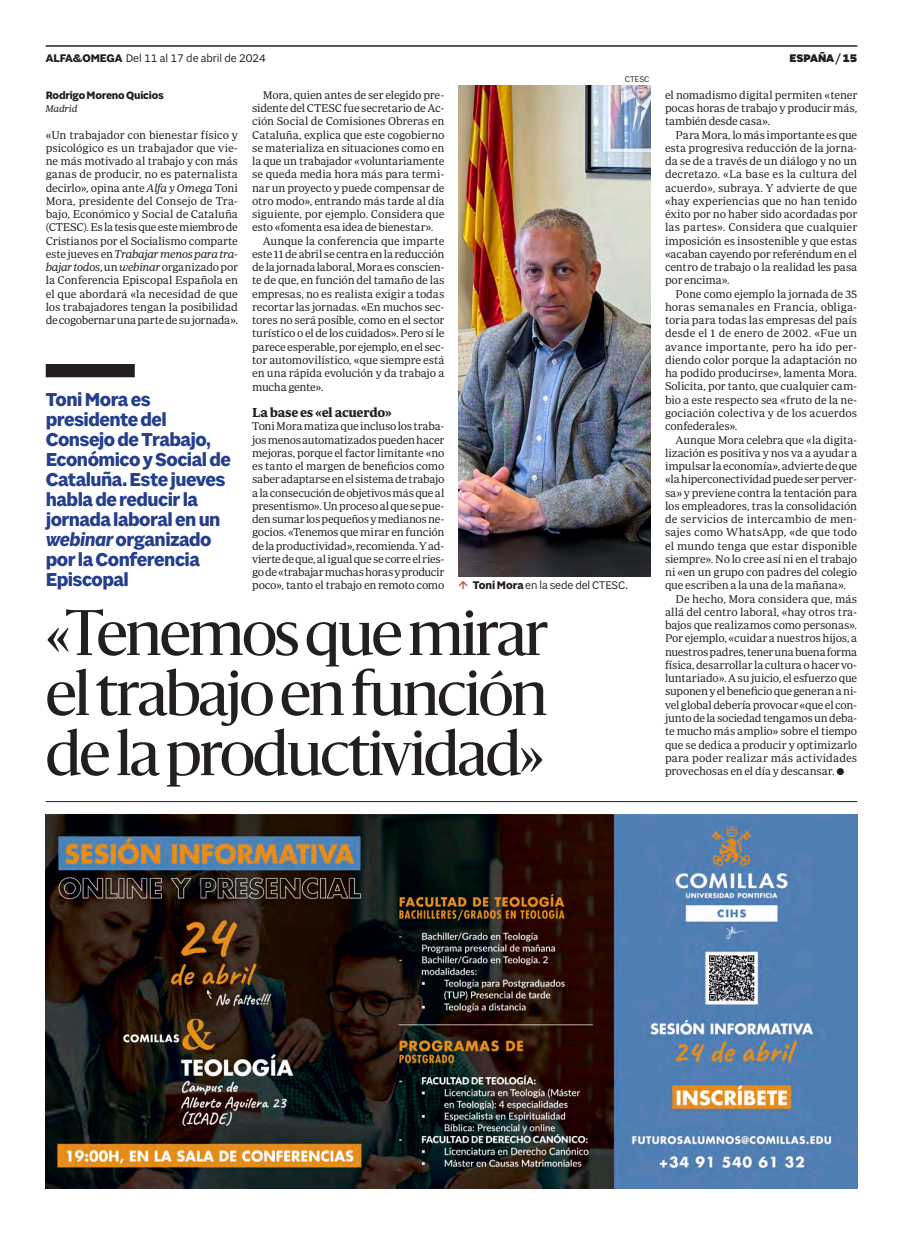
<style>
.page{position:relative;width:903px;height:1234px;background:#fff}
.page>*{position:absolute;margin:0;border:0;box-sizing:border-box;transform-origin:0 0}
.Titulo_C48{font:60px "Sanomat";letter-spacing:-.03em;color:#231f20}
.Entradilla_C16_azul{font:700 20px/20px "Sole Sans";letter-spacing:-.025em;color:#253f8e}
.LADILLO_texto_gral{font:700 13.25px "Periodico Text";letter-spacing:-.025em;color:#231f20}
.Foliacion{font:11.88px "Sole Sans";letter-spacing:-.005em;color:#231f20}
.Pie_de_foto{font:11.88px "Sole Sans";letter-spacing:-.01em;color:#231f20}
.Foliacion-2{font:900 11.88px "Sole Sans";letter-spacing:-.005em;color:#231f20}
.Texto_GENERAL_2_parrafo{font:11.5px/13.2px "Periodico Text Lg";letter-spacing:-.01em;color:#231f20;text-align:justify}
.Texto_GENERAL_1_parrafo{font:11.5px/13.2px "Periodico Text Lg";letter-spacing:-.02em;color:#231f20;text-align:justify}
.Firma_propia_nombre{font:700 11.5px "Sole Sans";letter-spacing:-.015em;color:#231f20}
.Texto_GENERAL_1_parrafo-2{font:italic 300 10px "Periodico Text";letter-spacing:-.01em;color:#231f20}
.Firma_foto{font:8.75px "Sole Sans";color:#231f20}
.s1{font-weight:700}
.s2{font-family:"Periodico Text";font-weight:300;font-style:italic}
.s3{font-style:italic}
</style>
<div class="page">
<hr style="left:46px;top:46px;width:811px;height:1px;background:#231f20">
<img style="left:46px;top:814px;width:811px;height:373px">
<hr style="left:46px;top:801px;width:811px;height:1px;background:#231f20">
<div style="left:46px;top:364px;width:89px;height:13px;background:#231f20"></div>
<img style="left:459px;top:86px;width:192px;height:490px">
<p class="Foliacion" style="left:46px;top:51px;width:222px"><span class="s1">ALFA&amp;OMEGA</span> Del 11 al 17 de abril de 2024</p>
<p class="Foliacion-2" style="left:789px;top:51px;width:69px">ESPAÑA / 15</p>
<p class="Firma_propia_nombre" style="left:46px;top:88px;width:120px">Rodrigo Moreno Quicios</p>
<p class="Texto_GENERAL_1_parrafo-2" style="left:46px;top:103px;width:33px">Madrid</p>
<p class="Texto_GENERAL_1_parrafo" style="left:46px;top:128px;width:194px">«Un trabajador con bienestar físico y psicológico es un trabajador que vie&shy;ne más motivado al trabajo y con más ganas de producir, no es paternalista decirlo», opina ante <span class="s2">Alfa y Omega</span> Toni Mora, presidente del Consejo de Tra&shy;bajo, Económico y Social de Cataluña (CTESC). Es la tesis que este miembro de Cristianos por el Socialismo comparte este jueves en <span class="s2">Trabajar menos para tra&shy;bajar todos</span>, un <span class="s2">webinar</span> organizado por la Conferencia Episcopal Española en el que abordará «la necesidad de que los trabajadores tengan la posibilidad de cogobernar una parte de su jornada».</p>
<p class="Firma_foto" style="left:625px;top:74px;width:26px">CTESC</p>
<p class="Texto_GENERAL_1_parrafo" style="left:665px;top:88px;width:194px">el nomadismo digital permiten «tener pocas horas de trabajo y producir más, también desde casa».</p>
<p class="Texto_GENERAL_2_parrafo" style="left:665px;top:128px;width:194px;text-indent:11px">Para Mora, lo más importante es que esta progresiva reducción de la jorna&shy;da se de a través de un diálogo y no un decretazo. «La base es la cultura del acuerdo», subraya. Y advierte de que «hay experiencias que no han tenido éxito por no haber sido acordadas por las partes». Considera que cualquier imposición es insostenible y que estas «acaban cayendo por referéndum en el centro de trabajo o la realidad les pasa por encima».</p>
<p class="Texto_GENERAL_2_parrafo" style="left:665px;top:287px;width:194px;text-indent:11px">Pone como ejemplo la jornada de 35 horas semanales en Francia, obliga&shy;toria para todas las empresas del país desde el 1 de enero de 2002. «Fue un avance importante, pero ha ido per&shy;diendo color porque la adaptación no ha podido producirse», lamenta Mora.<br>Solicita, por tanto, que cualquier cam&shy;bio a este respecto sea «fruto de la ne&shy;gociación colectiva y de los acuerdos confederales».</p>
<p class="Texto_GENERAL_2_parrafo" style="left:665px;top:432px;width:194px;text-indent:11px">Aunque Mora celebra que «la digita&shy;lización es positiva y nos va a ayudar a impulsar la economía», advierte de que «la hiperconectividad puede ser perver&shy;sa» y previene contra la tentación para los empleadores, tras la consolidación de servicios de intercambio de men&shy;sajes como WhatsApp, «de que todo el mundo tenga que estar disponible siempre». No lo cree así ni en el trabajo ni «en un grupo con padres del colegio que escriben a la una de la mañana».</p>
<p class="Texto_GENERAL_2_parrafo" style="left:665px;top:591px;width:194px;text-indent:11px">De hecho, Mora considera que, más allá del centro laboral, «hay otros tra&shy;bajos que realizamos como personas».<br>Por ejemplo, «cuidar a nuestros hijos, a nuestros padres, tener una buena forma física, desarrollar la cultura o hacer vo&shy;luntariado». A su juicio, el esfuerzo que suponen y el beneficio que generan a ni&shy;vel global debería provocar «que el con&shy;junto de la sociedad tengamos un deba&shy;te mucho más amplio» sobre el tiempo que se dedica a producir y optimizarlo para poder realizar más actividades provechosas en el día y descansar.</p>
<p class="Texto_GENERAL_2_parrafo" style="left:252px;top:88px;width:194px;text-indent:11px">Mora, quien antes de ser elegido pre&shy;sidente del CTESC fue secretario de Ac&shy;ción Social de Comisiones Obreras en Cataluña, explica que este cogobierno se materializa en situaciones como en la que un trabajador «voluntariamente se queda media hora más para termi&shy;nar un proyecto y puede compensar de otro modo», entrando más tarde al día siguiente, por ejemplo. Considera que esto «fomenta esa idea de bienestar».</p>
<p class="Texto_GENERAL_2_parrafo" style="left:252px;top:234px;width:194px;text-indent:11px">Aunque la conferencia que imparte este 11 de abril se centra en la reducción de la jornada laboral, Mora es conscien&shy;te de que, en función del tamaño de las empresas, no es realista exigir a todas recortar las jornadas. «En muchos sec&shy;tores no será posible, como en el sector turístico o el de los cuidados». Pero sí le parece esperable, por ejemplo, en el sec&shy;tor automovilístico, «que siempre está en una rápida evolución y da trabajo a mucha gente».</p>
<p class="LADILLO_texto_gral" style="left:252px;top:404px;width:141px">La base es «el acuerdo»</p>
<p class="Texto_GENERAL_1_parrafo" style="left:252px;top:419px;width:194px">Toni Mora matiza que incluso los traba&shy;jos menos automatizados pueden hacer mejoras, porque el factor limitante «no es tanto el margen de beneficios como saber adaptarse en el sistema de trabajo a la consecución de objetivos más que al presentismo». Un proceso al que se pue&shy;den sumar los pequeños y medianos ne&shy;gocios. «Tenemos que mirar en función de la productividad», recomienda. Y ad&shy;vierte de que, al igual que se corre el ries&shy;go de «trabajar muchas horas y producir poco», tanto el trabajo en remoto como</p>
<p class="Entradilla_C16_azul" style="left:46px;top:390px;width:187px">Toni Mora es presidente del<br>Consejo de Trabajo,<br>Económico y Social de<br>Cataluña. Este jueves habla de reducir la jornada laboral en un <span class="s3">webinar</span> organizado por la Conferencia<br>Episcopal</p>
<p class="Pie_de_foto" style="left:473px;top:578px;width:156px"><span class="s1">Toni Mora</span> en la sede del CTESC.</p>
<p class="Titulo_C48" style="left:46px;top:589px;width:504px">«Tenemos que mirar</p>
<p class="Titulo_C48" style="left:46px;top:649px;width:503px">el trabajo en función</p>
<p class="Titulo_C48" style="left:46px;top:709px;width:500px">de la productividad»</p>
</div>
